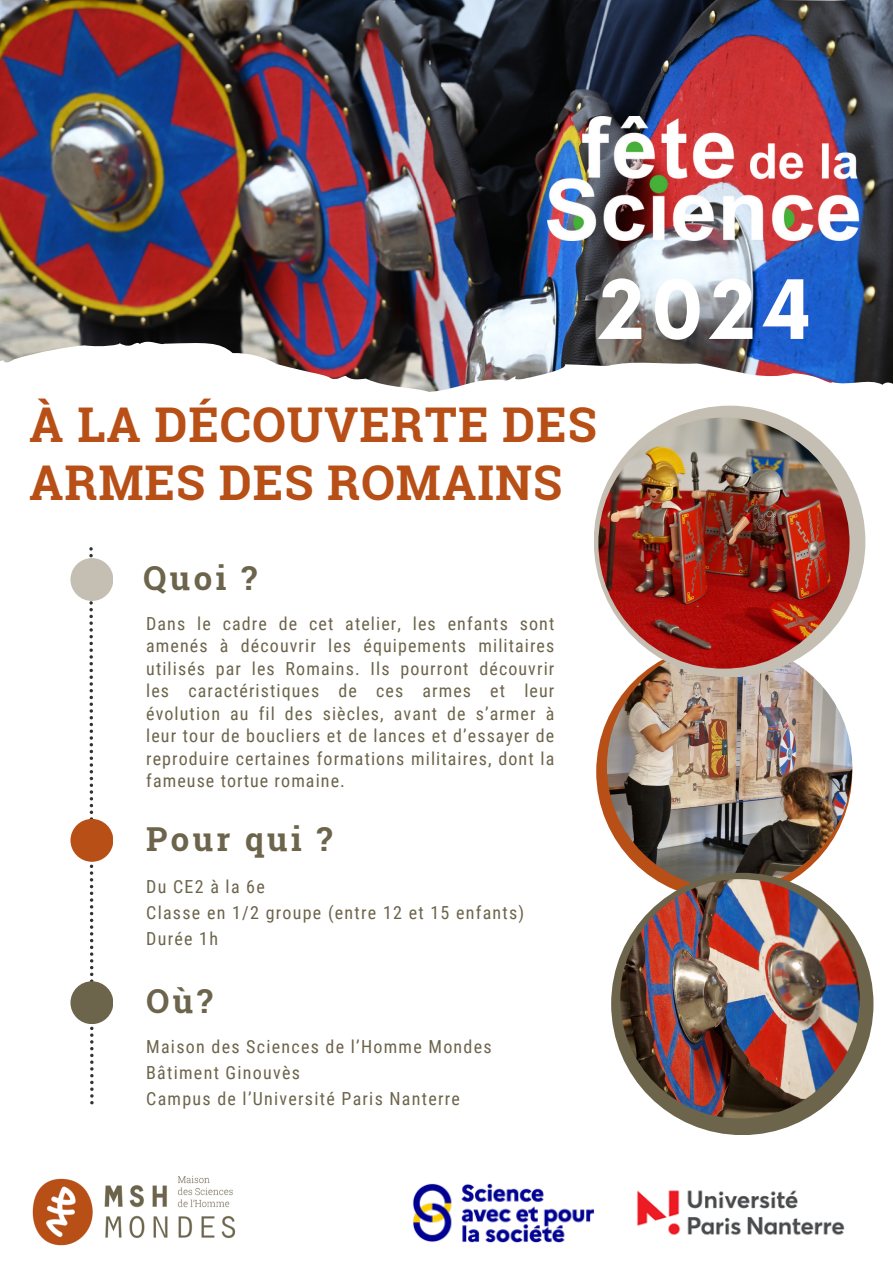
<style>
.page{position:relative;width:893px;height:1264px;background:#fff}
.page>*{position:absolute;margin:0;border:0;box-sizing:border-box;transform-origin:0 0}
.t1{font:700 79.5px "Now";color:#fff}
.t2{font:700 47.85px/58.3px "Roboto Slab";letter-spacing:.02em;color:#b74f17}
.t3{font:700 33px "Roboto Slab";letter-spacing:.1em;color:#6c644b}
.t4{font:18px/22.5px "Roboto Condensed";letter-spacing:.07em;color:#6c644b;text-align:justify}
</style>
<div class="page">
<div style="left:596px;top:643px;width:256px;height:256px;background:#b74f17;border-radius:50%"></div>
<img style="left:607px;top:643px;width:245px;height:246px;border-radius:50%">
<div style="left:611px;top:872px;width:262px;height:263px;background:#6c644b;border-radius:50%"></div>
<img style="left:620px;top:879px;width:239px;height:239px;border-radius:50%">
<div style="left:593px;top:405px;width:272px;height:272px;background:#c5bfb3;border-radius:50%"></div>
<svg style="left:89px;top:547px;width:5px;height:557px"></svg>
<img style="left:598px;top:417px;width:251px;height:251px;border-radius:50%">
<img style="left:0;top:0;width:892px;height:392px">
<img style="left:32px;top:1175px;width:204px;height:71px">
<img style="left:637px;top:1190px;width:208px;height:45px">
<img style="left:413px;top:1183px;width:182px;height:60px">
<div style="left:70px;top:558px;width:43px;height:43px;background:#c5bfb3;border-radius:50%"></div>
<div style="left:70px;top:819px;width:43px;height:42px;background:#b74f17;border-radius:50%"></div>
<div style="left:70px;top:981px;width:43px;height:43px;background:#6c644b;border-radius:50%"></div>
<img style="left:548px;top:116px;width:311px;height:124px">
<p class="t1" style="left:599px;top:267px;width:215px">2024</p>
<p class="t2" style="left:29px;top:394px;width:569px">À LA DÉCOUVERTE DES<br>ARMES DES ROMAINS</p>
<p class="t3" style="left:143px;top:555px;width:115px">Quoi ?</p>
<h3 class="t4" style="left:146px;top:612px;width:409px">Dans le cadre de cet atelier, les enfants sont amenés à découvrir les équipements militaires utilisés par les Romains. Ils pourront découvrir les caractéristiques de ces armes et leur évolution au fil des siècles, avant de s’armer à leur tour de boucliers et de lances et d’essayer de reproduire certaines formations militaires, dont la fameuse tortue romaine.</h3>
<p class="t3" style="left:146px;top:816px;width:187px">Pour qui ?</p>
<p class="t4" style="left:146px;top:875px;width:120px">Du CE2 à la 6e</p>
<p class="t4" style="left:146px;top:901px;width:379px">Classe en 1/2 groupe (entre 12 et 15 enfants)</p>
<p class="t4" style="left:146px;top:927px;width:73px">Durée 1h</p>
<h3 class="t3" style="left:146px;top:978px;width:68px">Où?</h3>
<p class="t4" style="left:146px;top:1035px;width:347px">Maison des Sciences de l’Homme Mondes</p>
<p class="t4" style="left:146px;top:1061px;width:155px">Bâtiment Ginouvès</p>
<p class="t4" style="left:146px;top:1087px;width:315px">Campus de l’Université Paris Nanterre</p>
</div>
